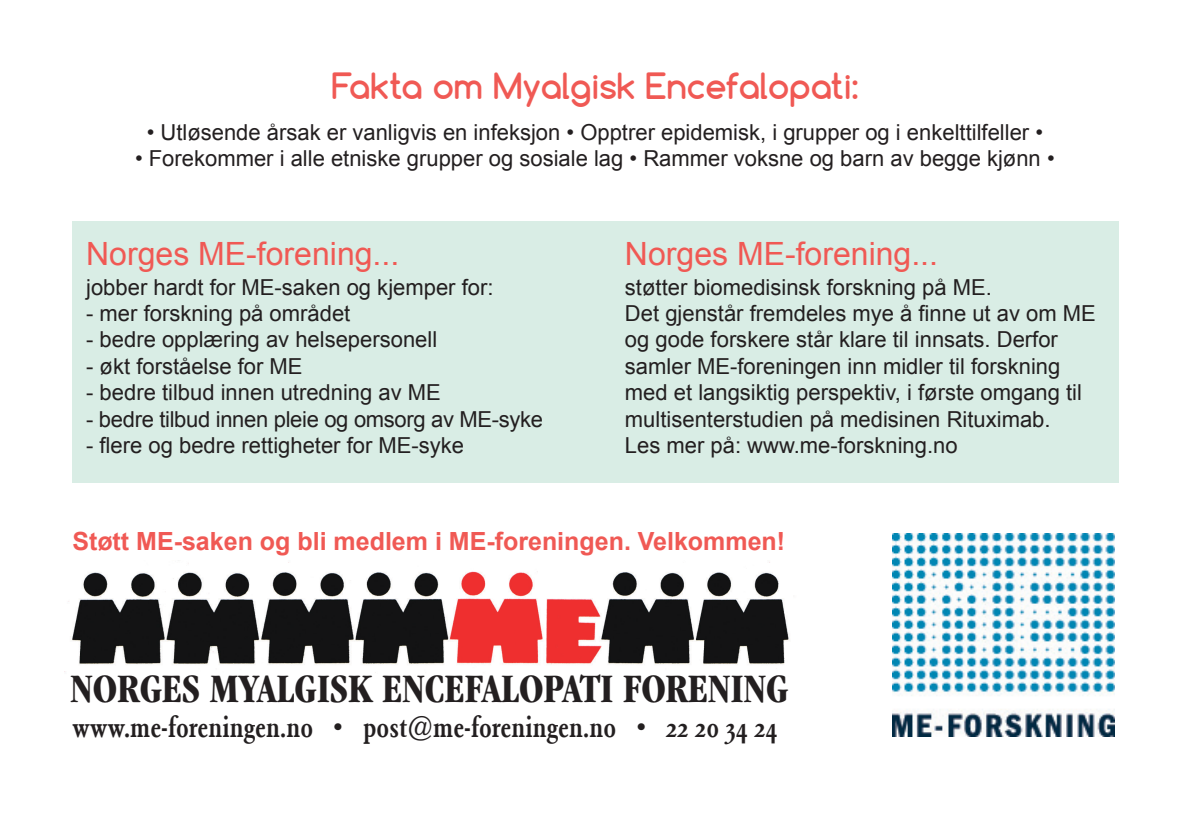
<style>
.page{position:relative;width:1191px;height:840px;background:#fff}
.page>*{position:absolute;margin:0;border:0;box-sizing:border-box;transform-origin:0 0}
.t1{font:700 condensed 41.8px "Garamond";color:#231f20;scale:.96 1}
.t2{font:700 34px "Comfortaa";color:#f05954}
.t3{font:32px "Arial";color:#f05954}
.t4{font:29.2px "Garamond BE Medium Cn Os F";color:#231f20}
.t5{font:700 25px "Arial";color:#f05954}
.t6{font:22px/26.4px "Arial";color:#231f20}
</style>
<div class="page">
<div style="left:72px;top:221px;width:1047px;height:261px;background:#d9ede5"></div>
<img style="left:892px;top:533px;width:222px;height:203px">
<img style="left:68px;top:562px;width:721px;height:111px">
<p class="t2" style="left:331px;top:64px;width:528px">Fakta om Myalgisk Encefalopati:</p>
<p class="t6" style="left:147px;top:119px;width:898px">• Utløsende årsak er vanligvis en infeksjon • Opptrer epidemisk, i grupper og i enkelttilfeller •</p>
<p class="t6" style="left:135px;top:145px;width:921px">• Forekommer i alle etniske grupper og sosiale lag • Rammer voksne og barn av begge kjønn •</p>
<p class="t3" style="left:86px;top:232px;width:314px">Norges ME-forening...</p>
<p class="t6" style="left:86px;top:274px;width:409px">jobber hardt for ME-saken og kjemper for:</p>
<p class="t6" style="left:86px;top:300px;width:266px">- mer forskning på området</p>
<p class="t6" style="left:86px;top:326px;width:352px">- bedre opplæring av helsepersonell</p>
<p class="t6" style="left:86px;top:353px;width:218px">- økt forståelse for ME</p>
<p class="t6" style="left:86px;top:379px;width:356px">- bedre tilbud innen utredning av ME</p>
<p class="t6" style="left:86px;top:406px;width:458px">- bedre tilbud innen pleie og omsorg av ME-syke</p>
<p class="t6" style="left:86px;top:432px;width:379px">- flere og bedre rettigheter for ME-syke</p>
<p class="t3" style="left:625px;top:232px;width:314px">Norges ME-forening...</p>
<p class="t6" style="left:625px;top:274px;width:368px">støtter biomedisinsk forskning på ME.</p>
<p class="t6" style="left:625px;top:300px;width:472px">Det gjenstår fremdeles mye å finne ut av om ME og gode forskere står klare til innsats. Derfor samler ME-foreningen inn midler til forskning med et langsiktig perspektiv, i første omgang til multisenterstudien på medisinen Rituximab.</p>
<p class="t6" style="left:625px;top:432px;width:334px">Les mer på: www.me-forskning.no</p>
<p class="t5" style="left:72px;top:524px;width:714px">Støtt ME-saken og bli medlem i ME-foreningen. Velkommen!</p>
<p class="t1" style="left:71px;top:664px;width:749px">NORGES MYALGISK ENCEFALOPATI FORENING</p>
<p class="t4" style="left:72px;top:708px;width:706px">www.me-foreningen.no • post@me-foreningen.no • 22 20 34 24</p>
</div>
